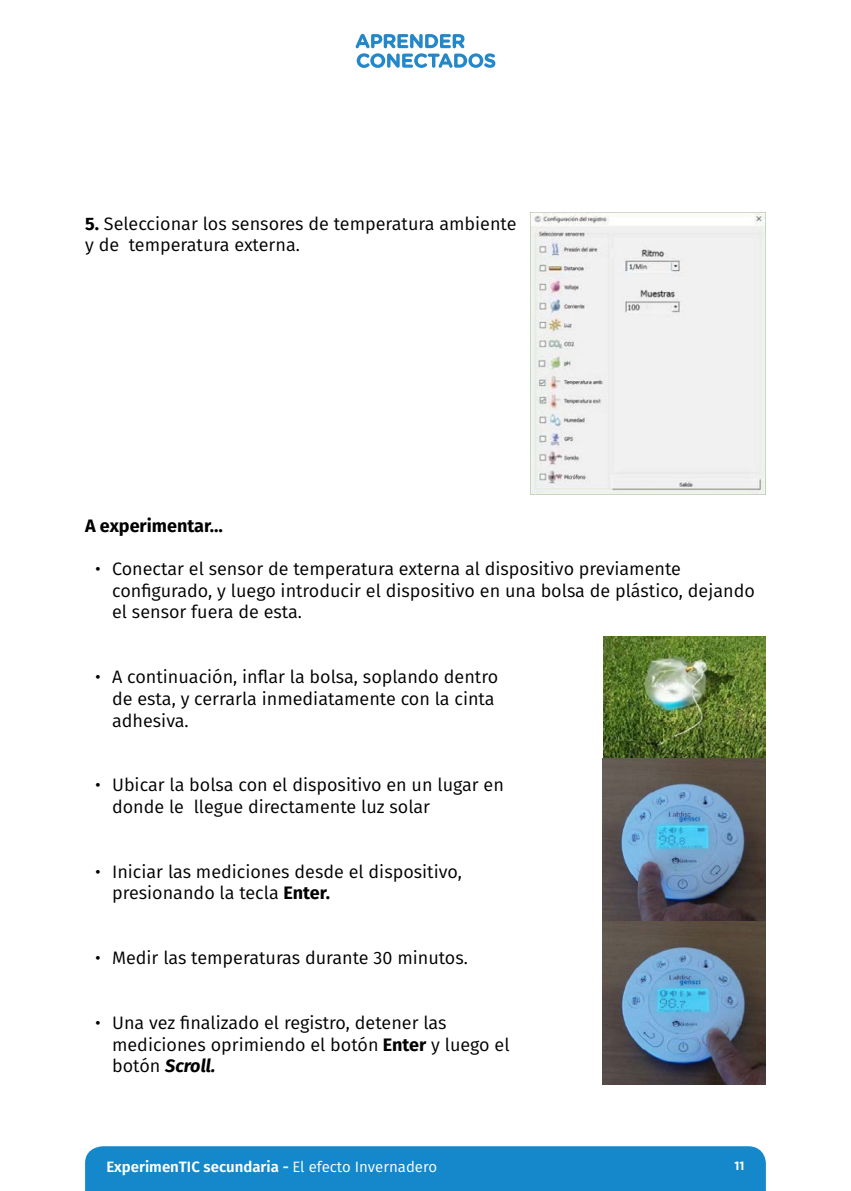
<style>
.page{position:relative;width:851px;height:1191px;background:#fff}
.page>*{position:absolute;margin:0;border:0;box-sizing:border-box;transform-origin:0 0}
.t1{font:18px/21.6px "Fira Sans";color:#000}
.t2{font:700 18px "Fira Sans";color:#000}
.t3{font:600 15px "Fira Sans";color:#fff}
.t4{font:700 12px "Gotham";color:#fff}
.s1{font-weight:700}
.s2{font-weight:700;font-style:italic}
.s3{font-weight:400}
</style>
<div class="page">
<div style="left:85px;top:1146px;width:680px;height:45px;background:#1488ca"></div>
<img style="left:530px;top:213px;width:235px;height:282px">
<img style="left:602px;top:637px;width:163px;height:447px">
<svg style="left:355px;top:34px;width:140px;height:34px"></svg>
<p class="t1" style="left:85px;top:212px;width:433px"><span class="s1">5.</span> Seleccionar los sensores de temperatura ambiente y de temperatura externa.</p>
<p class="t2" style="left:85px;top:510px;width:139px">A experimentar…</p>
<p class="t1" style="left:112px;top:558px;width:644px;text-indent:-17px">• Conectar el sensor de temperatura externa al dispositivo previamente configurado, y luego introducir el dispositivo en una bolsa de plástico, dejando el sensor fuera de esta.</p>
<p class="t1" style="left:112px;top:666px;width:387px;text-indent:-17px">• A continuación, inflar la bolsa, soplando dentro de esta, y cerrarla inmediatamente con la cinta adhesiva.</p>
<p class="t1" style="left:112px;top:774px;width:393px;text-indent:-17px">• Ubicar la bolsa con el dispositivo en un lugar en donde le llegue directamente luz solar</p>
<p class="t1" style="left:112px;top:860px;width:351px;text-indent:-17px">• Iniciar las mediciones desde el dispositivo, presionando la tecla <span class="s1">Enter.</span></p>
<p class="t1" style="left:95px;top:946px;width:374px">• Medir las temperaturas durante 30 minutos.</p>
<p class="t1" style="left:112px;top:1011px;width:399px;text-indent:-17px">• Una vez finalizado el registro, detener las mediciones oprimiendo el botón <span class="s1">Enter</span> y luego el botón <span class="s2">Scroll.</span></p>
<p class="t3" style="left:106px;top:1155px;width:332px">ExperimenTIC secundaria - <span class="s3">El efecto Invernadero</span></p>
<p class="t4" style="left:734px;top:1158px;width:12px">11</p>
</div>
